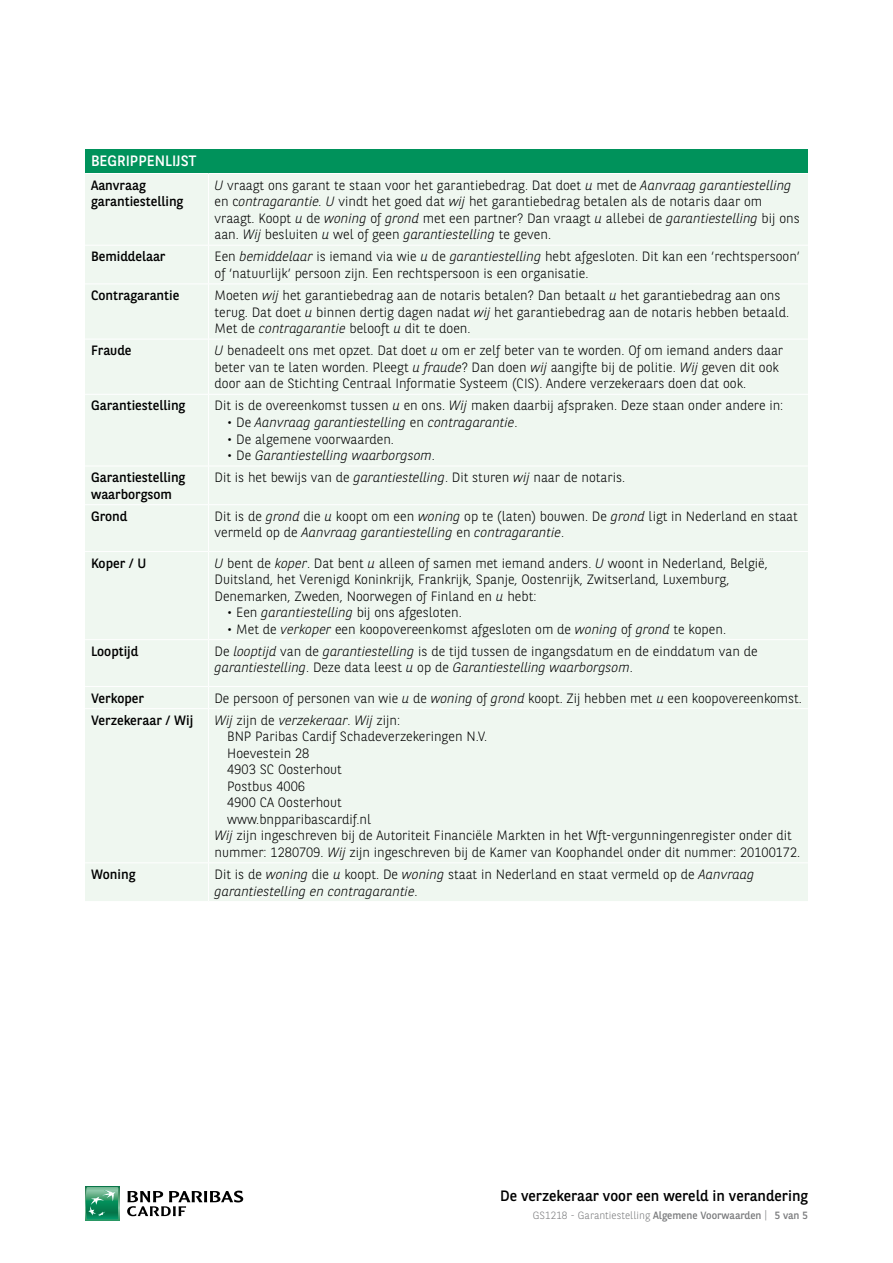
<style>
.page{position:relative;width:893px;height:1263px;background:#fff}
.page>*{position:absolute;margin:0;border:0;box-sizing:border-box;transform-origin:0 0}
.t1{font:15px "BNPP Sans";color:#000}
.t2{font:15px "BNPP Sans";color:#fff}
.t3{font:300 13.5px/16.5px "BNPP Sans";color:#000}
.t4{font:13.5px/16.5px "BNPP Sans";color:#000}
.t5{font:italic 300 13.5px "BNPP Sans";color:#000}
.t6{font:300 10.5px "BNPP Sans";color:#7b7c7e}
.s1{font-style:italic}
.s2{font-style:normal}
.s3{font-weight:400}
</style>
<div class="page">
<svg style="left:85px;top:1186px;width:34px;height:34px"></svg>
<svg style="left:86px;top:1187px;width:32px;height:32px"></svg>
<svg style="left:127px;top:1190px;width:116px;height:26px"></svg>
<div style="left:85px;top:149px;width:723px;height:24px;background:#00925b"></div>
<div style="left:85px;top:174px;width:723px;height:727px;background:#eff7f0"></div>
<hr style="left:85px;top:245px;width:124px;height:1px;background:#fff">
<hr style="left:209px;top:245px;width:599px;height:1px;background:#fff">
<hr style="left:85px;top:283px;width:124px;height:1px;background:#fff">
<hr style="left:209px;top:283px;width:599px;height:1px;background:#fff">
<hr style="left:85px;top:339px;width:124px;height:1px;background:#fff">
<hr style="left:209px;top:339px;width:599px;height:1px;background:#fff">
<hr style="left:85px;top:394px;width:124px;height:1px;background:#fff">
<hr style="left:209px;top:394px;width:599px;height:1px;background:#fff">
<hr style="left:85px;top:466px;width:124px;height:1px;background:#fff">
<hr style="left:209px;top:466px;width:599px;height:1px;background:#fff">
<hr style="left:85px;top:504px;width:124px;height:1px;background:#fff">
<hr style="left:209px;top:504px;width:599px;height:1px;background:#fff">
<hr style="left:85px;top:551px;width:124px;height:1px;background:#fff">
<hr style="left:209px;top:551px;width:599px;height:1px;background:#fff">
<hr style="left:85px;top:639px;width:124px;height:1px;background:#fff">
<hr style="left:209px;top:639px;width:599px;height:1px;background:#fff">
<hr style="left:85px;top:686px;width:124px;height:1px;background:#fff">
<hr style="left:209px;top:686px;width:599px;height:1px;background:#fff">
<hr style="left:85px;top:708px;width:124px;height:1px;background:#fff">
<hr style="left:209px;top:708px;width:599px;height:1px;background:#fff">
<hr style="left:85px;top:862px;width:124px;height:1px;background:#fff">
<hr style="left:209px;top:862px;width:599px;height:1px;background:#fff">
<hr style="left:208px;top:174px;width:1px;height:71px;background:#fff">
<hr style="left:208px;top:246px;width:1px;height:37px;background:#fff">
<hr style="left:208px;top:284px;width:1px;height:55px;background:#fff">
<hr style="left:208px;top:339px;width:1px;height:55px;background:#fff">
<hr style="left:208px;top:395px;width:1px;height:71px;background:#fff">
<hr style="left:208px;top:466px;width:1px;height:38px;background:#fff">
<hr style="left:208px;top:505px;width:1px;height:46px;background:#fff">
<hr style="left:208px;top:552px;width:1px;height:87px;background:#fff">
<hr style="left:208px;top:640px;width:1px;height:46px;background:#fff">
<svg style="left:208px;top:687px;width:1px;height:21px"></svg>
<hr style="left:208px;top:709px;width:1px;height:153px;background:#fff">
<hr style="left:208px;top:863px;width:1px;height:38px;background:#fff">
<p class="t2" style="left:91px;top:151px;width:107px">BEGRIPPENLIJST</p>
<p class="t4" style="left:91px;top:176px;width:94px">Aanvraag garantiestelling</p>
<p class="t3" style="left:215px;top:176px;width:587px"><span class="s1">U</span> vraagt ons garant te staan voor het garantiebedrag. Dat doet <span class="s1">u</span> met de <span class="s1">Aanvraag garantiestelling </span>en c<span class="s1">ontragarantie. U</span> vindt het goed dat <span class="s1">wij</span> het garantiebedrag betalen als de notaris daar om vraagt. Koopt <span class="s1">u</span> de <span class="s1">woning</span> of <span class="s1">grond</span> met een partner? Dan vraagt <span class="s1">u</span> allebei de <span class="s1">garantiestelling</span> bij ons aan. <span class="s1">Wij</span> besluiten <span class="s1">u</span> wel of geen <span class="s1">garantiestelling</span> te geven.</p>
<p class="t4" style="left:91px;top:248px;width:76px">Bemiddelaar</p>
<p class="t3" style="left:215px;top:248px;width:587px">Een <span class="s1">bemiddelaar</span> is iemand via wie <span class="s1">u</span> de <span class="s1">garantiestelling</span> hebt afgesloten. Dit kan een ‘rechtspersoon’ of ‘natuurlijk’ persoon zijn. Een rechtspersoon is een organisatie.</p>
<p class="t4" style="left:91px;top:287px;width:90px">Contragarantie</p>
<p class="t3" style="left:215px;top:286px;width:576px">Moeten <span class="s1">wij</span> het garantiebedrag aan de notaris betalen? Dan betaalt <span class="s1">u</span> het garantiebedrag aan ons terug. Dat doet <span class="s1">u</span> binnen dertig dagen nadat <span class="s1">wij</span> het garantiebedrag aan de notaris hebben betaald.<br>Met de <span class="s1">contragarantie</span> belooft <span class="s1">u</span> dit te doen.</p>
<p class="t4" style="left:91px;top:342px;width:42px">Fraude</p>
<p class="t3" style="left:215px;top:342px;width:570px"><span class="s1">U</span> benadeelt ons met opzet. Dat doet <span class="s1">u</span> om er zelf beter van te worden. Of om iemand anders daar beter van te laten worden. Pleegt <span class="s1">u fraude</span>? Dan doen <span class="s1">wij</span> aangifte bij de politie. <span class="s1">Wij</span> geven dit ook door aan de Stichting Centraal Informatie Systeem (CIS). Andere verzekeraars doen dat ook.</p>
<p class="t4" style="left:91px;top:397px;width:96px">Garantiestelling</p>
<p class="t3" style="left:215px;top:397px;width:570px">Dit is de overeenkomst tussen <span class="s1">u</span> en ons. <span class="s1">Wij</span> maken daarbij afspraken. Deze staan onder andere in:</p>
<p class="t5" style="left:227px;top:413px;width:292px"><span class="s2">• De</span> Aanvraag garantiestelling <span class="s2">en</span> contragarantie<span class="s2">.</span></p>
<p class="t3" style="left:227px;top:430px;width:168px">• De algemene voorwaarden.</p>
<p class="t5" style="left:227px;top:446px;width:209px"><span class="s2">• De</span> Garantiestelling waarborgsom<span class="s2">.</span></p>
<p class="t4" style="left:91px;top:469px;width:96px">Garantiestelling waarborgsom</p>
<p class="t3" style="left:215px;top:469px;width:412px">Dit is het bewijs van de <span class="s1">garantiestelling</span>. Dit sturen <span class="s1">wij</span> naar de notaris.</p>
<p class="t4" style="left:91px;top:507px;width:38px">Grond</p>
<p class="t3" style="left:215px;top:507px;width:585px">Dit is de <span class="s1">grond</span> die <span class="s1">u</span> koopt om een <span class="s1">woning</span> op te (laten) bouwen. De <span class="s1">grond</span> ligt in Nederland en staat</p>
<p class="t5" style="left:215px;top:523px;width:351px"><span class="s2">vermeld op de</span> Aanvraag garantiestelling <span class="s2">en</span> contragarantie<span class="s2">.</span></p>
<p class="t4" style="left:91px;top:554px;width:57px">Koper / U</p>
<p class="t3" style="left:215px;top:554px;width:555px"><span class="s1">U</span> bent de <span class="s1">koper</span>. Dat bent <span class="s1">u</span> alleen of samen met iemand anders. <span class="s1">U</span> woont in Nederland, België,<br>Duitsland, het Verenigd Koninkrijk, Frankrijk, Spanje, Oostenrijk, Zwitserland, Luxemburg,<br>Denemarken, Zweden, Noorwegen of Finland en <span class="s1">u</span> hebt:</p>
<p class="t3" style="left:227px;top:604px;width:236px">• Een <span class="s1">garantiestelling</span> bij ons afgesloten.</p>
<p class="t3" style="left:227px;top:620px;width:500px">• Met de <span class="s1">verkoper</span> een koopovereenkomst afgesloten om de <span class="s1">woning</span> of <span class="s1">grond</span> te kopen.</p>
<p class="t4" style="left:91px;top:642px;width:49px">Looptijd</p>
<p class="t3" style="left:215px;top:642px;width:545px">De <span class="s1">looptijd</span> van de <span class="s1">garantiestelling</span> is de tijd tussen de ingangsdatum en de einddatum van de <span class="s1">garantiestelling</span>. Deze data leest <span class="s1">u</span> op de <span class="s1">Garantiestelling waarborgsom</span>.</p>
<p class="t4" style="left:91px;top:689px;width:55px">Verkoper</p>
<p class="t3" style="left:215px;top:689px;width:589px">De persoon of personen van wie <span class="s1">u</span> de <span class="s1">woning</span> of <span class="s1">grond</span> koopt. Zij hebben met <span class="s1">u</span> een koopovereenkomst.</p>
<p class="t4" style="left:91px;top:711px;width:104px">Verzekeraar / Wij</p>
<p class="t3" style="left:227px;top:711px;width:261px;text-indent:-13px"><span class="s1">Wij</span> zijn de <span class="s1">verzekeraar</span>. <span class="s1">Wij</span> zijn:<br>BNP Paribas Cardif Schadeverzekeringen N.V.</p>
<p class="t3" style="left:227px;top:744px;width:84px">Hoevestein 28</p>
<p class="t3" style="left:227px;top:761px;width:116px">4903 SC Oosterhout</p>
<p class="t3" style="left:227px;top:777px;width:79px">Postbus 4006</p>
<p class="t3" style="left:227px;top:794px;width:116px">4900 CA Oosterhout</p>
<p class="t3" style="left:227px;top:810px;width:145px">www.bnpparibascardif.nl</p>
<p class="t3" style="left:215px;top:827px;width:587px"><span class="s1">Wij</span> zijn ingeschreven bij de Autoriteit Financiële Markten in het Wft-vergunningenregister onder dit nummer: 1280709. <span class="s1">Wij</span> zijn ingeschreven bij de Kamer van Koophandel onder dit nummer: 20100172.</p>
<p class="t4" style="left:91px;top:865px;width:46px">Woning</p>
<p class="t3" style="left:215px;top:865px;width:541px">Dit is de <span class="s1">woning</span> die <span class="s1">u</span> koopt. De <span class="s1">woning</span> staat in Nederland en staat vermeld op de <span class="s1">Aanvraag garantiestelling en contragarantie</span>.</p>
<p class="t1" style="left:500px;top:1185px;width:309px">De verzekeraar voor een wereld in verandering</p>
<p class="t6" style="left:533px;top:1208px;width:277px">GS1218 - Garantiestelling <span class="s3">Algemene Voorwaarden</span> | <span class="s3">5 van 5</span></p>
</div>
